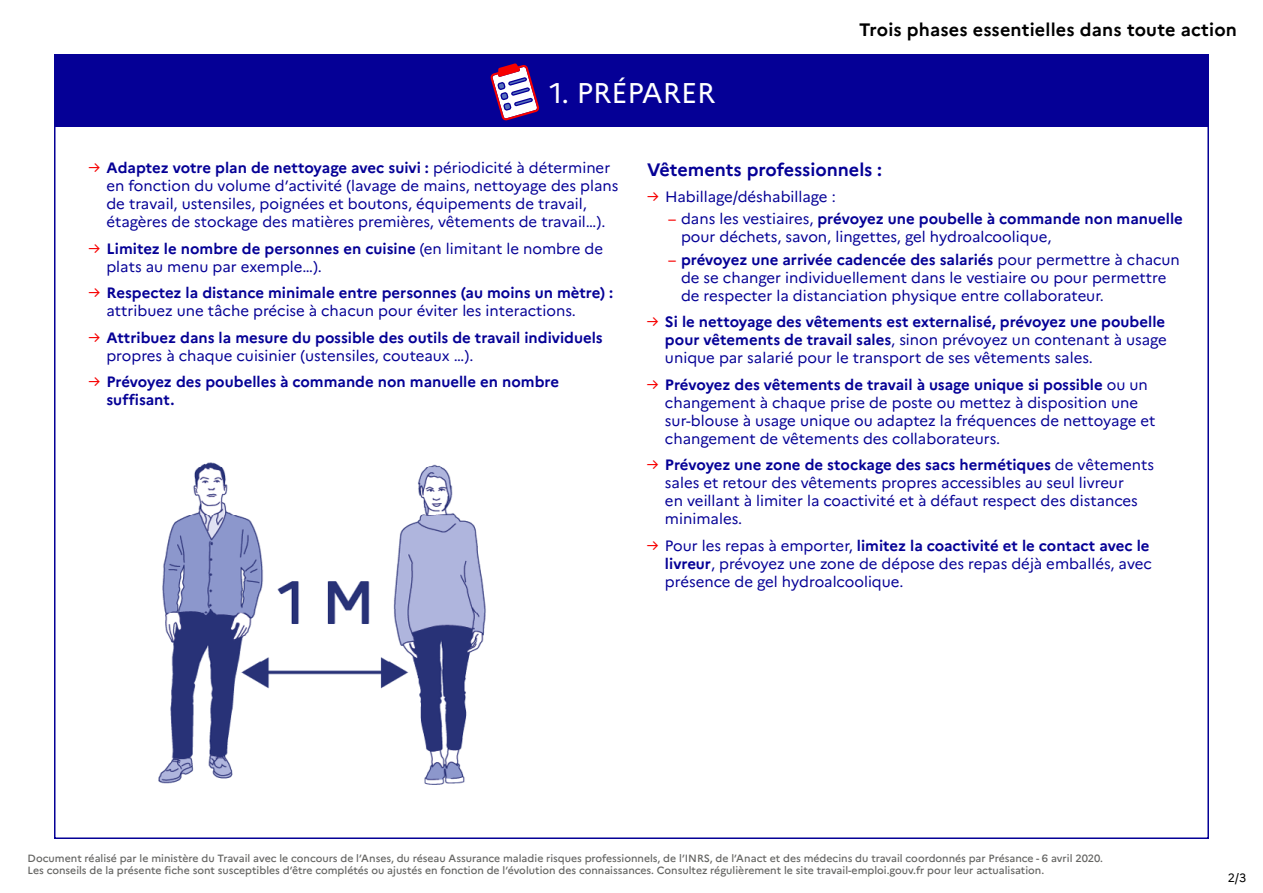
<style>
.page{position:relative;width:1263px;height:893px;background:#fff}
.page>*{position:absolute;margin:0;border:0;box-sizing:border-box;transform-origin:0 0}
.t1{font:28.5px "Marianne";color:#fff}
.t2{font:700 18px "Marianne";letter-spacing:.01em;color:#000}
.t3{font:700 18px "Marianne";color:#050096}
.t4{font:15px/18px "Marianne";color:#050096}
.t5{font:700 15px/18px "Marianne";color:#050096}
.t6{font:12px "Marianne";color:#000}
.t7{font:500 10.5px/12.6px "Marianne";color:#656563}
.s1{color:#f70000}
.s2{font-weight:700}
.s3{font-weight:400;color:#f70000}
.s4{font-weight:400}
</style>
<div class="page">
<div style="left:54px;top:54px;width:1155px;height:72px;background:#050096"></div>
<svg style="left:490px;top:63px;width:50px;height:58px"></svg>
<img style="left:158px;top:462px;width:328px;height:323px">
<h1 class="t1" style="left:550px;top:75px;width:167px">1. PRÉPARER</h1>
<p class="t2" style="left:859px;top:18px;width:379px">Trois phases essentielles dans toute action</p>
<p class="t4" style="left:106px;top:159px;width:514px;text-indent:-18px"><span class="s1">→</span> <span class="s2">Adaptez votre plan de nettoyage avec suivi :</span> périodicité à déterminer en fonction du volume d’activité (lavage de mains, nettoyage des plans de travail, ustensiles, poignées et boutons, équipements de travail, étagères de stockage des matières premières, vêtements de travail…).</p>
<p class="t4" style="left:106px;top:239px;width:498px;text-indent:-18px"><span class="s1">→</span> <span class="s2">Limitez le nombre de personnes en cuisine</span> (en limitant le nombre de plats au menu par exemple…).</p>
<p class="t5" style="left:106px;top:284px;width:508px;text-indent:-18px"><span class="s3">→</span> Respectez la distance minimale entre personnes (au moins un mètre) : <span class="s4">attribuez une tâche précise à chacun pour éviter les interactions.</span></p>
<p class="t5" style="left:106px;top:328px;width:498px;text-indent:-18px"><span class="s3">→</span> Attribuez dans la mesure du possible des outils de travail individuels <span class="s4">propres à chaque cuisinier (ustensiles, couteaux …).</span></p>
<p class="t5" style="left:106px;top:373px;width:454px;text-indent:-18px"><span class="s3">→</span> Prévoyez des poubelles à commande non manuelle en nombre suffisant.</p>
<p class="t3" style="left:647px;top:158px;width:237px">Vêtements professionnels :</p>
<p class="t4" style="left:647px;top:188px;width:190px"><span class="s1">→</span> Habillage/déshabillage :</p>
<p class="t4" style="left:681px;top:210px;width:503px;text-indent:-13px"><span class="s1">–</span> dans les vestiaires, <span class="s2">prévoyez une poubelle à commande non manuelle </span>pour déchets, savon, lingettes, gel hydroalcoolique,</p>
<p class="t4" style="left:681px;top:250px;width:500px;text-indent:-13px"><span class="s1">–</span> <span class="s2">prévoyez une arrivée cadencée des salariés</span> pour permettre à chacun de se changer individuellement dans le vestiaire ou pour permettre de respecter la distanciation physique entre collaborateur.</p>
<p class="t5" style="left:665px;top:313px;width:503px;text-align:justify;text-indent:-18px"><span class="s3">→</span> Si le nettoyage des vêtements est externalisé, prévoyez une poubelle pour vêtements de travail sales<span class="s4">, sinon prévoyez un contenant à usage unique par salarié pour le transport de ses vêtements sales.</span></p>
<p class="t4" style="left:665px;top:375px;width:492px;text-indent:-18px"><span class="s1">→</span> <span class="s2">Prévoyez des vêtements de travail à usage unique si possible</span> ou un changement à chaque prise de poste ou mettez à disposition une sur-blouse à usage unique ou adaptez la fréquences de nettoyage et changement de vêtements des collaborateurs.</p>
<p class="t4" style="left:665px;top:456px;width:491px;text-indent:-18px"><span class="s1">→</span> <span class="s2">Prévoyez une zone de stockage des sacs hermétiques</span> de vêtements sales et retour des vêtements propres accessibles au seul livreur<br>en veillant à limiter la coactivité et à défaut respect des distances minimales.</p>
<p class="t4" style="left:665px;top:536px;width:488px;text-indent:-18px"><span class="s1">→</span> Pour les repas à emporter, <span class="s2">limitez la coactivité et le contact avec le livreur</span>, prévoyez une zone de dépose des repas déjà emballés, avec présence de gel hydroalcoolique.</p>
<p class="t7" style="left:28px;top:852px;width:1077px">Document réalisé par le ministère du Travail avec le concours de l’Anses, du réseau Assurance maladie risques professionnels, de l’INRS, de l’Anact et des médecins du travail coordonnés par Présance - 6 avril 2020.<br>Les conseils de la présente fiche sont susceptibles d’être complétés ou ajustés en fonction de l’évolution des connaissances. Consultez régulièrement le site travail-emploi.gouv.fr pour leur actualisation.</p>
<p class="t6" style="left:1228px;top:870px;width:20px">2/3</p>
</div>
